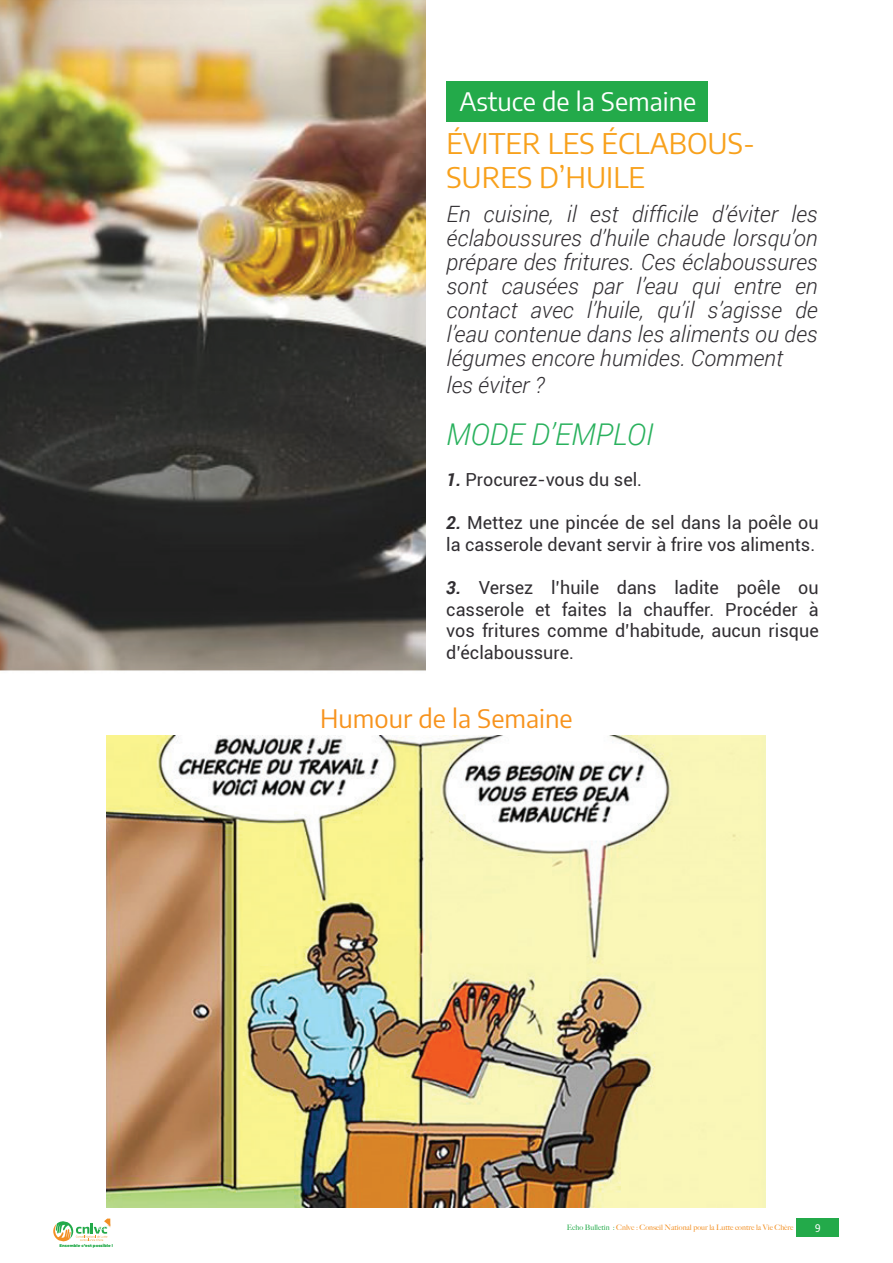
<style>
.page{position:relative;width:893px;height:1263px;background:#fff}
.page>*{position:absolute;margin:0;border:0;box-sizing:border-box;transform-origin:0 0}
.t1{font:italic 300 30px "Roboto";color:#29b15d}
.t2{font:28.5px/34.2px "Encode Sans";color:#f8a11c}
.t3{font:25.5px "Encode Sans";color:#fff}
.t4{font:25.5px "Encode Sans";color:#f7931d}
.t5{font:italic 300 22.5px/24px "Roboto";color:#312e32;text-align:justify}
.t6{font:18px/21.6px "Roboto";color:#312e32}
.t7{font:500 10.5px "Encode Sans Compressed";color:#fff}
.t8{font:500 7.5px "Big Caslon";color:#f28f23}
.t9{font:900 3.9px "Montserrat";color:#23aa4a}
.s1{font-weight:700;font-style:italic}
.s2{color:#23aa4a}
</style>
<div class="page">
<div style="left:797px;top:1218px;width:42px;height:19px;background:#23aa4a"></div>
<svg style="left:53px;top:1218px;width:57px;height:24px"></svg>
<img style="left:0;top:0;width:425px;height:671px">
<div style="left:446px;top:81px;width:262px;height:41px;background:#23aa4a"></div>
<img style="left:106px;top:736px;width:660px;height:471px">
<p class="t9" style="left:60px;top:1243px;width:55px">Ensemble c’est possible !</p>
<p class="t3" style="left:459px;top:83px;width:239px">Astuce de la Semaine</p>
<p class="t2" style="left:446px;top:125px;width:310px">ÉVITER LES ÉCLABOUS-<br>SURES D’HUILE</p>
<p class="t5" style="left:446px;top:202px;width:373px">En cuisine, il est difficile d’éviter les éclaboussures d’huile chaude lorsqu’on prépare des fritures. Ces éclaboussures sont causées par l’eau qui entre en contact avec l’huile, qu’il s’agisse de l’eau contenue dans les aliments ou des légumes encore humides. Comment</p>
<p class="t5" style="left:446px;top:373px;width:99px">les éviter ?</p>
<h1 class="t1" style="left:446px;top:413px;width:209px">MODE D’EMPLOI</h1>
<p class="t6" style="left:446px;top:468px;width:197px"><span class="s1">1.</span> Procurez-vous du sel.</p>
<p class="t6" style="left:446px;top:511px;width:374px"><span class="s1">2.</span> Mettez une pincée de sel dans la poêle ou la casserole devant servir à frire vos aliments.</p>
<p class="t6" style="left:446px;top:576px;width:374px;text-align:justify"><span class="s1">3.</span> Versez l’huile dans ladite poêle ou casserole et faites la chauffer. Procéder à vos fritures comme d’habitude, aucun risque d’éclaboussure.</p>
<p class="t4" style="left:320px;top:700px;width:254px">Humour de la Semaine</p>
<p class="t8" style="left:567px;top:1221px;width:228px"><span class="s2">Echo Bulletin :</span> Cnlvc : Conseil National pour la Lutte contre la Vie Chère</p>
<p class="t7" style="left:815px;top:1221px;width:7px">9</p>
</div>
